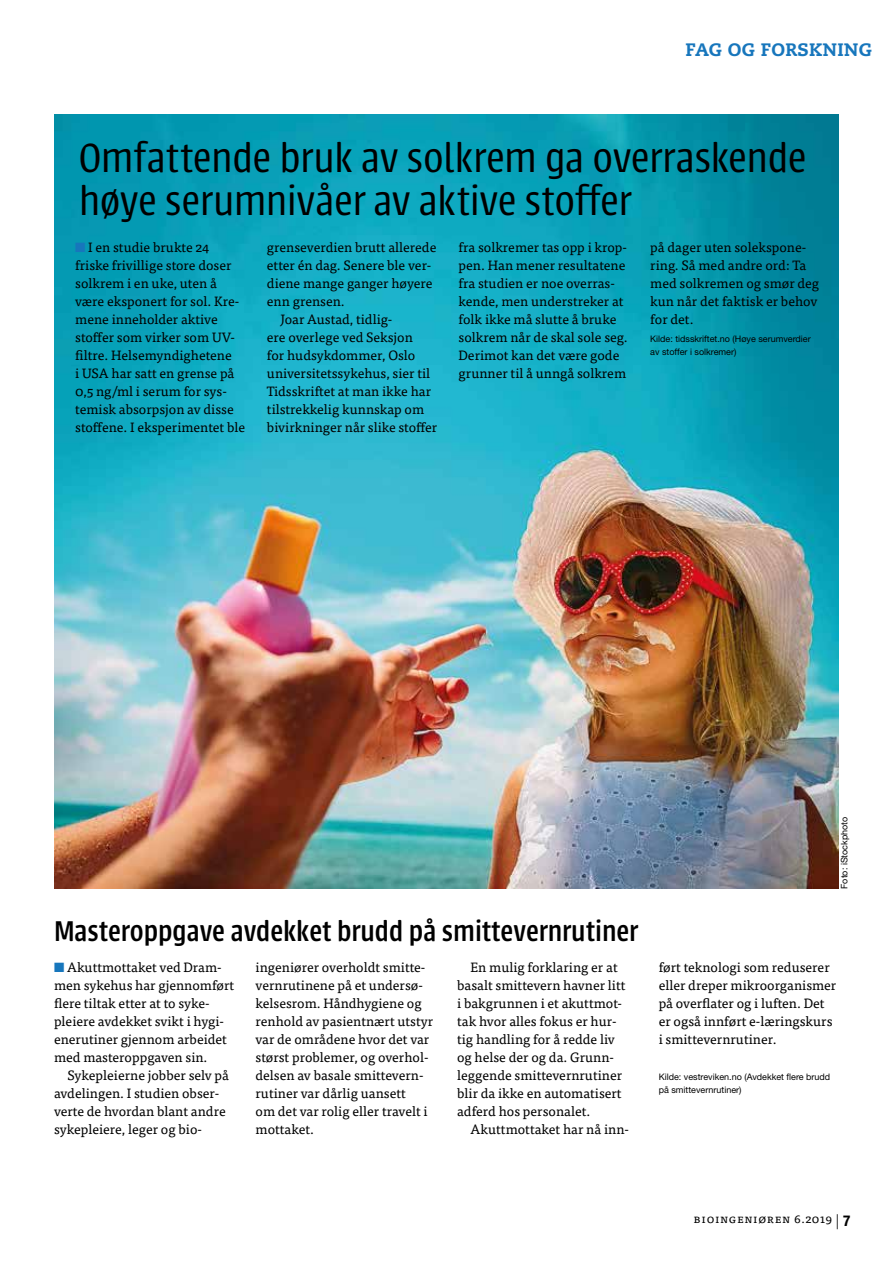
<style>
.page{position:relative;width:893px;height:1263px;background:#fff}
.page>*{position:absolute;margin:0;border:0;box-sizing:border-box;transform-origin:0 0}
.t1{font:300 45px/43.5px "Urbana";letter-spacing:-.01em;color:#000}
.t2{font:500 31.5px "Urbana";color:#000;scale:.96 1}
.t3{font:800 18px "Caecilia LT Std";letter-spacing:.02em;color:#1776bc}
.t4{font:13.5px/18px "Tisa Pro";color:#000}
.t5{font:12px "Tisa Pro";letter-spacing:.05em;color:#000}
.t6{font:9px/13.5px "Helvetica Neue LT Pro";color:#000}
.s1{color:#1776bc}
.s2{font-family:"Helvetica Neue LT Pro";font-weight:300;font-size:15px}
.s3{font-family:"Helvetica Neue LT Pro";font-weight:700;font-stretch:condensed;font-size:15px}
</style>
<div class="page">
<img style="left:54px;top:115px;width:785px;height:774px">
<h3 class="t3" style="left:685px;top:39px;width:188px">FAG OG FORSKNING</h3>
<h1 class="t1" style="left:79px;top:137px;width:729px">Omfattende bruk av solkrem ga overraskende høye serumnivåer av aktive stoffer</h1>
<p class="t4" style="left:75px;top:237px;width:172px"><span class="s1">■</span> I en studie brukte 24 friske frivillige store doser solkrem i en uke, uten å være eksponert for sol. Kre&shy;mene inneholder aktive stoffer som virker som UV&shy;filtre. Helsemyndighetene<br>i USA har satt en grense på<br>0,5 ng/ml i serum for sys&shy;temisk absorpsjon av disse stoffene. I eksperimentet ble</p>
<p class="t4" style="left:267px;top:237px;width:171px">grenseverdien brutt allerede</p>
<p class="t4" style="left:267px;top:255px;width:166px">etter én dag. Senere ble ver-</p>
<p class="t4" style="left:267px;top:273px;width:167px">diene mange ganger høyere</p>
<p class="t4" style="left:267px;top:291px;width:79px">enn grensen.</p>
<p class="t4" style="left:280px;top:309px;width:114px">Joar Austad, tidlig-</p>
<p class="t4" style="left:267px;top:327px;width:147px">ere overlege ved Seksjon</p>
<p class="t4" style="left:267px;top:345px;width:150px">for hudsykdommer, Oslo</p>
<p class="t4" style="left:267px;top:363px;width:165px">universitetssykehus, sier til</p>
<p class="t4" style="left:267px;top:381px;width:166px">Tidsskriftet at man ikke har</p>
<p class="t4" style="left:267px;top:399px;width:159px">tilstrekkelig kunnskap om</p>
<p class="t4" style="left:267px;top:417px;width:172px">bivirkninger når slike stoffer</p>
<p class="t4" style="left:459px;top:237px;width:171px">fra solkremer tas opp i krop&shy;pen. Han mener resultatene fra studien er noe overras&shy;kende, men understreker at folk ikke må slutte å bruke solkrem når de skal sole seg.<br>Derimot kan det være gode grunner til å unngå solkrem</p>
<p class="t4" style="left:650px;top:237px;width:170px">på dager uten solekspone&shy;ring. Så med andre ord: Ta med solkremen og smør deg kun når det faktisk er behov for det.</p>
<p class="t6" style="left:650px;top:332px;width:162px">Kilde: tidsskriftet.no (Høye serumverdier av stoffer i solkremer)</p>
<p class="t6" style="left:837px;top:889px;width:74px;rotate:-90deg">Foto: iStockphoto</p>
<h2 class="t2" style="left:54px;top:914px;width:610px">Masteroppgave avdekket brudd på smittevernrutiner</h2>
<p class="t4" style="left:54px;top:957px;width:182px"><span class="s1">■</span> Akuttmottaket ved Dram&shy;men sykehus har gjennomført flere tiltak etter at to syke&shy;pleiere avdekket svikt i hygi&shy;enerutiner gjennom arbeidet med masteroppgaven sin.</p>
<p class="t4" style="left:54px;top:1065px;width:177px;text-indent:14px">Sykepleierne jobber selv på avdelingen. I studien obser&shy;verte de hvordan blant andre sykepleiere, leger og bio-</p>
<p class="t4" style="left:256px;top:957px;width:179px">ingeniører overholdt smitte&shy;vernrutinene på et undersø&shy;kelsesrom. Håndhygiene og renhold av pasientnært utstyr var de områdene hvor det var størst problemer, og overhol&shy;delsen av basale smittevern&shy;rutiner var dårlig uansett<br>om det var rolig eller travelt i mottaket.</p>
<p class="t4" style="left:457px;top:957px;width:170px;text-indent:14px">En mulig forklaring er at basalt smittevern havner litt i bakgrunnen i et akuttmot&shy;tak hvor alles fokus er hur&shy;tig handling for å redde liv og helse der og da. Grunn&shy;leggende smittevernrutiner blir da ikke en automatisert adferd hos personalet.</p>
<p class="t4" style="left:471px;top:1119px;width:160px">Akuttmottaket har nå inn-</p>
<p class="t4" style="left:659px;top:957px;width:179px">ført teknologi som reduserer eller dreper mikroorganismer på overflater og i luften. Det er også innført e-læringskurs i smittevernrutiner.</p>
<p class="t6" style="left:659px;top:1069px;width:173px">Kilde: vestreviken.no (Avdekket flere brudd på smittevernrutiner)</p>
<p class="t5" style="left:694px;top:1209px;width:158px">Bioingeniøren 6.2019 <span class="s2">|</span> <span class="s3">7</span></p>
</div>
